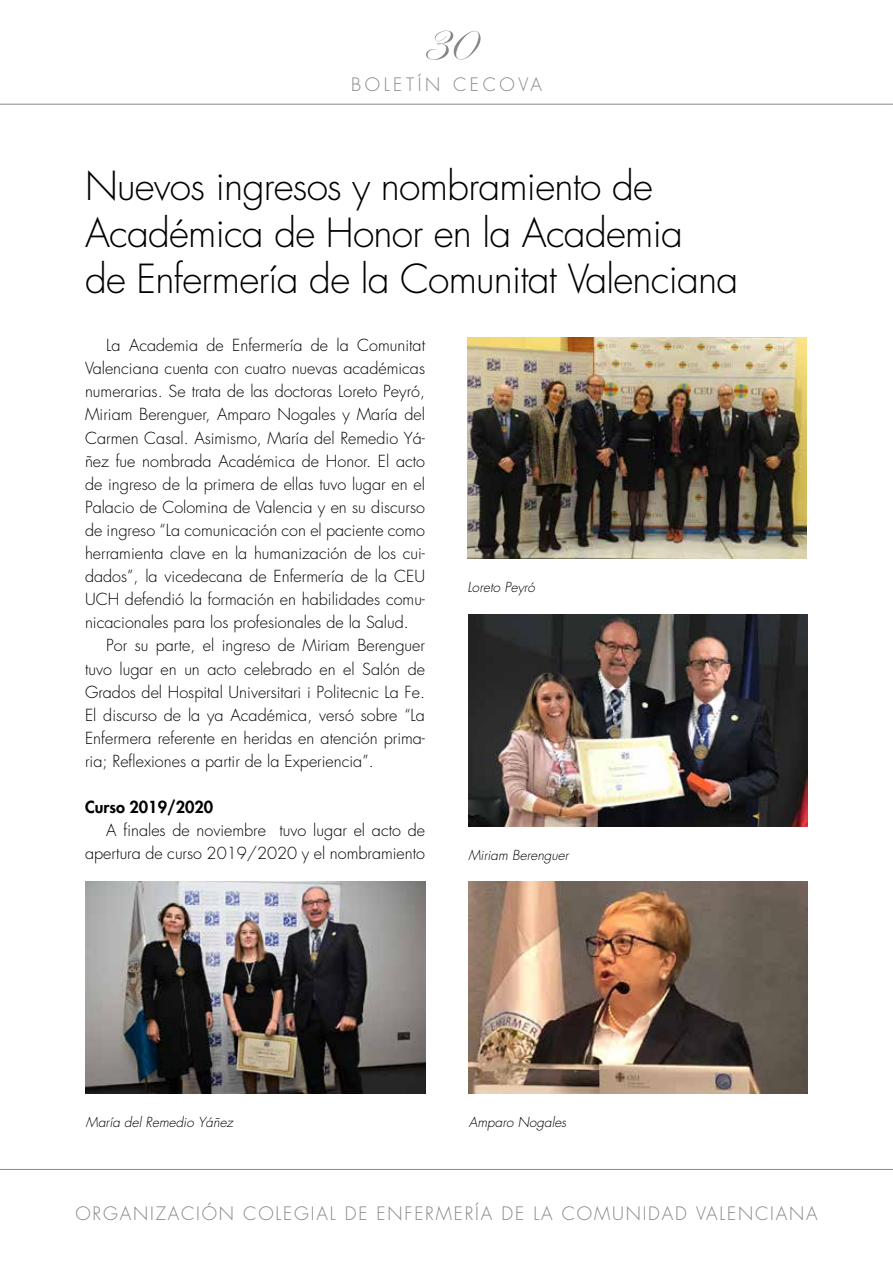
<style>
.page{position:relative;width:893px;height:1263px;background:#fff}
.page>*{position:absolute;margin:0;border:0;box-sizing:border-box;transform-origin:0 0}
.t1{font:54px "Edwardian Script ITC";color:#878787}
.t2{font:300 39px/46.8px "Futura";letter-spacing:-.02em;color:#000}
.t3{font:300 18px "Futura";letter-spacing:.1em;color:#878787}
.t4{font:300 18px "Futura";letter-spacing:.2em;color:#878787}
.t5{font:300 16.2px/23.1px "Futura";color:#000;text-align:right}
.t6{font:800 16.2px "Futura";color:#000}
.t7{font:italic 300 13.5px "Futura";color:#000}
</style>
<div class="page">
<hr style="left:0;top:104px;width:893px;height:1px;background:#878787">
<hr style="left:0;top:1169px;width:893px;height:1px;background:#878787">
<img style="left:468px;top:337px;width:339px;height:222px">
<img style="left:468px;top:614px;width:340px;height:213px">
<img style="left:469px;top:881px;width:339px;height:213px">
<img style="left:86px;top:881px;width:339px;height:213px">
<h1 class="t1" style="left:421px;top:13px;width:53px">30</h1>
<p class="t4" style="left:351px;top:73px;width:192px">BOLETÍN CECOVA</p>
<h2 class="t2" style="left:85px;top:163px;width:655px">Nuevos ingresos y nombramiento de<br>Académica de Honor en la Academia<br>de Enfermería de la Comunitat Valenciana</h2>
<p class="t5" style="left:106px;top:334px;width:320px">La Academia de Enfermería de la Comunitat</p>
<p class="t5" style="left:85px;top:357px;width:342px">Valenciana cuenta con cuatro nuevas académicas</p>
<p class="t5" style="left:85px;top:380px;width:341px">numerarias. Se trata de las doctoras Loreto Peyró,</p>
<p class="t5" style="left:85px;top:403px;width:341px">Miriam Berenguer, Amparo Nogales y María del</p>
<p class="t5" style="left:85px;top:426px;width:341px">Carmen Casal. Asimismo, María del Remedio Yá-</p>
<p class="t5" style="left:85px;top:450px;width:342px">ñez fue nombrada Académica de Honor. El acto</p>
<p class="t5" style="left:85px;top:473px;width:341px">de ingreso de la primera de ellas tuvo lugar en el</p>
<p class="t5" style="left:85px;top:496px;width:341px">Palacio de Colomina de Valencia y en su discurso</p>
<p class="t5" style="left:85px;top:519px;width:342px">de ingreso “La comunicación con el paciente como</p>
<p class="t5" style="left:85px;top:542px;width:341px">herramienta clave en la humanización de los cui-</p>
<p class="t5" style="left:85px;top:565px;width:341px">dados”, la vicedecana de Enfermería de la CEU</p>
<p class="t5" style="left:85px;top:588px;width:341px">UCH defendió la formación en habilidades comu-</p>
<p class="t5" style="left:85px;top:611px;width:325px">nicacionales para los profesionales de la Salud.</p>
<p class="t5" style="left:106px;top:634px;width:320px">Por su parte, el ingreso de Miriam Berenguer</p>
<p class="t5" style="left:85px;top:657px;width:342px">tuvo lugar en un acto celebrado en el Salón de</p>
<p class="t5" style="left:85px;top:681px;width:341px">Grados del Hospital Universitari i Politecnic La Fe.</p>
<p class="t5" style="left:85px;top:704px;width:341px">El discurso de la ya Académica, versó sobre “La</p>
<p class="t5" style="left:85px;top:727px;width:341px">Enfermera referente en heridas en atención prima-</p>
<p class="t5" style="left:85px;top:750px;width:290px">ria; Reflexiones a partir de la Experiencia”.</p>
<p class="t6" style="left:85px;top:797px;width:130px">Curso 2019/2020</p>
<p class="t5" style="left:85px;top:819px;width:342px">A finales de noviembre tuvo lugar el acto de apertura de curso 2019/2020 y el nombramiento</p>
<p class="t7" style="left:468px;top:579px;width:69px">Loreto Peyró</p>
<p class="t7" style="left:468px;top:846px;width:102px">Miriam Berenguer</p>
<p class="t7" style="left:86px;top:1114px;width:149px">María del Remedio Yáñez</p>
<p class="t7" style="left:469px;top:1114px;width:99px">Amparo Nogales</p>
<p class="t3" style="left:75px;top:1202px;width:744px">ORGANIZACIÓN COLEGIAL DE ENFERMERÍA DE LA COMUNIDAD VALENCIANA</p>
</div>
